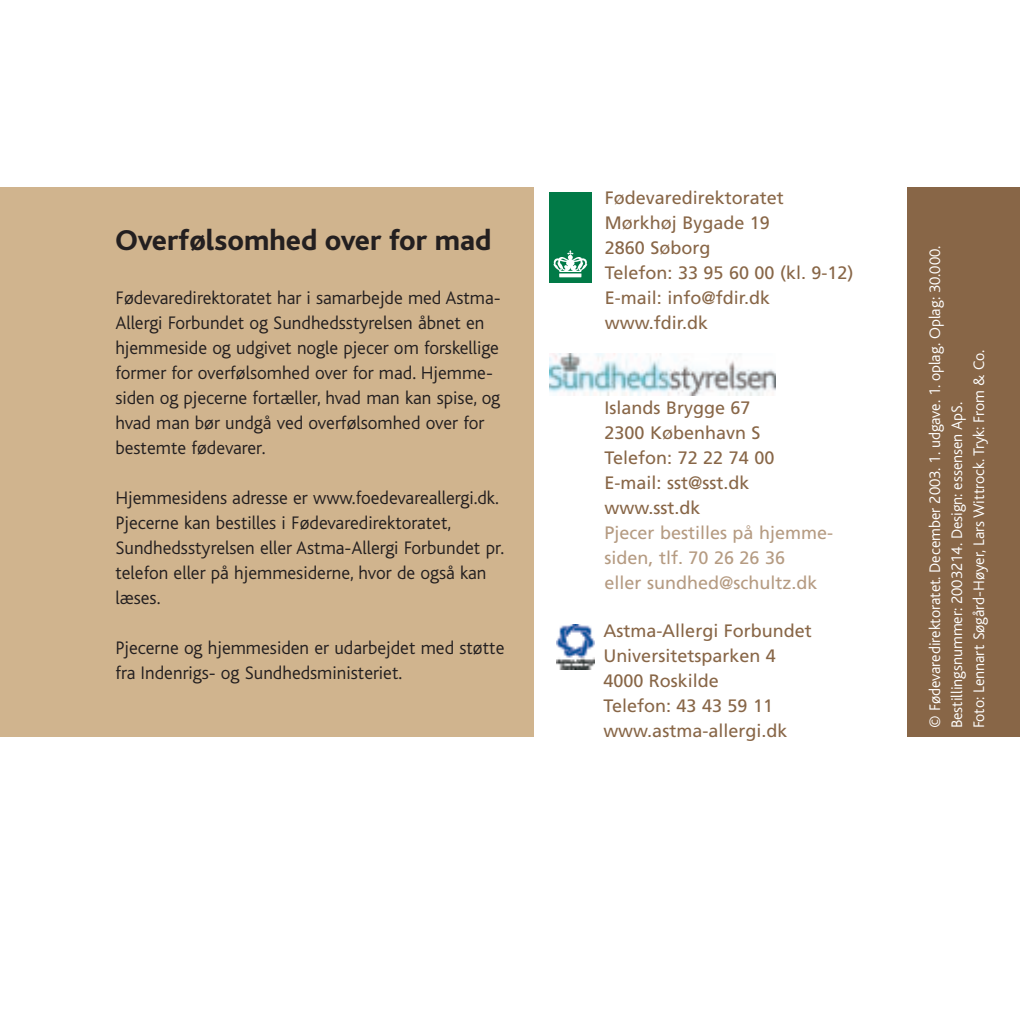
<style>
.page{position:relative;width:1020px;height:1020px;background:#fff}
.page>*{position:absolute;margin:0;border:0;box-sizing:border-box;transform-origin:0 0}
.t1{font:800 30px "Bliss";color:#231f20}
.t2{font:300 19px/25px "Bliss";color:#231f20}
.t3{font:18px/25px "Frutiger";color:#886647}
.t4{font:18px/25px "Frutiger";color:#b59b82}
.t5{font:300 16px/22px "Bliss";color:#fff}
</style>
<div class="page">
<div style="left:0;top:187px;width:920px;height:550px;background:#d0b48e"></div>
<div style="left:535px;top:187px;width:385px;height:550px;background:#fff"></div>
<div style="left:907px;top:187px;width:113px;height:550px;background:#886647"></div>
<div style="left:550px;top:193px;width:41px;height:90px;background:#017a47"></div>
<svg style="left:553px;top:250px;width:34px;height:27px"></svg>
<img style="left:549px;top:354px;width:226px;height:42px">
<img style="left:556px;top:625px;width:38px;height:45px">
<h1 class="t1" style="left:115px;top:229px;width:378px">Overfølsomhed over for mad</h1>
<p class="t2" style="left:115px;top:287px;width:387px">Fødevaredirektoratet har i samarbejde med Astma-Allergi Forbundet og Sundhedsstyrelsen åbnet en hjemmeside og udgivet nogle pjecer om forskellige former for overfølsomhed over for mad. Hjemme&shy;siden og pjecerne fortæller, hvad man kan spise, og hvad man bør undgå ved overfølsomhed over for bestemte fødevarer.</p>
<p class="t2" style="left:115px;top:487px;width:390px">Hjemmesidens adresse er www.foedevareallergi.dk.<br>Pjecerne kan bestilles i Fødevaredirektoratet, Sundhedsstyrelsen eller Astma-Allergi Forbundet pr. telefon eller på hjemmesiderne, hvor de også kan læses.</p>
<p class="t2" style="left:115px;top:637px;width:391px">Pjecerne og hjemmesiden er udarbejdet med støtte fra Indenrigs- og Sundhedsministeriet.</p>
<p class="t3" style="left:605px;top:186px;width:250px">Fødevaredirektoratet<br>Mørkhøj Bygade 19<br>2860 Søborg<br>Telefon: 33 95 60 00 (kl. 9-12)<br>E-mail: info@fdir.dk www.fdir.dk</p>
<p class="t3" style="left:605px;top:396px;width:171px">Islands Brygge 67<br>2300 København S<br>Telefon: 72 22 74 00<br>E-mail: sst@sst.dk www.sst.dk</p>
<p class="t4" style="left:605px;top:521px;width:230px">Pjecer bestilles på hjemme&shy;siden, tlf. 70 26 26 36<br>eller sundhed@schultz.dk</p>
<p class="t3" style="left:603px;top:620px;width:210px">Astma-Allergi Forbundet<br>Universitetsparken 4<br>4000 Roskilde<br>Telefon: 43 43 59 11 www.astma-allergi.dk</p>
<p class="t5" style="left:926px;top:728px;width:484px;rotate:-90deg">© Fødevaredirektoratet. December 2003. 1. udgave. 1. oplag. Oplag: 30.000.<br>Bestillingsnummer: 2003214. Design: essensen ApS.<br>Foto: Lennart Søgård-Høyer, Lars Wittrock. Tryk: From &amp; Co.</p>
</div>
